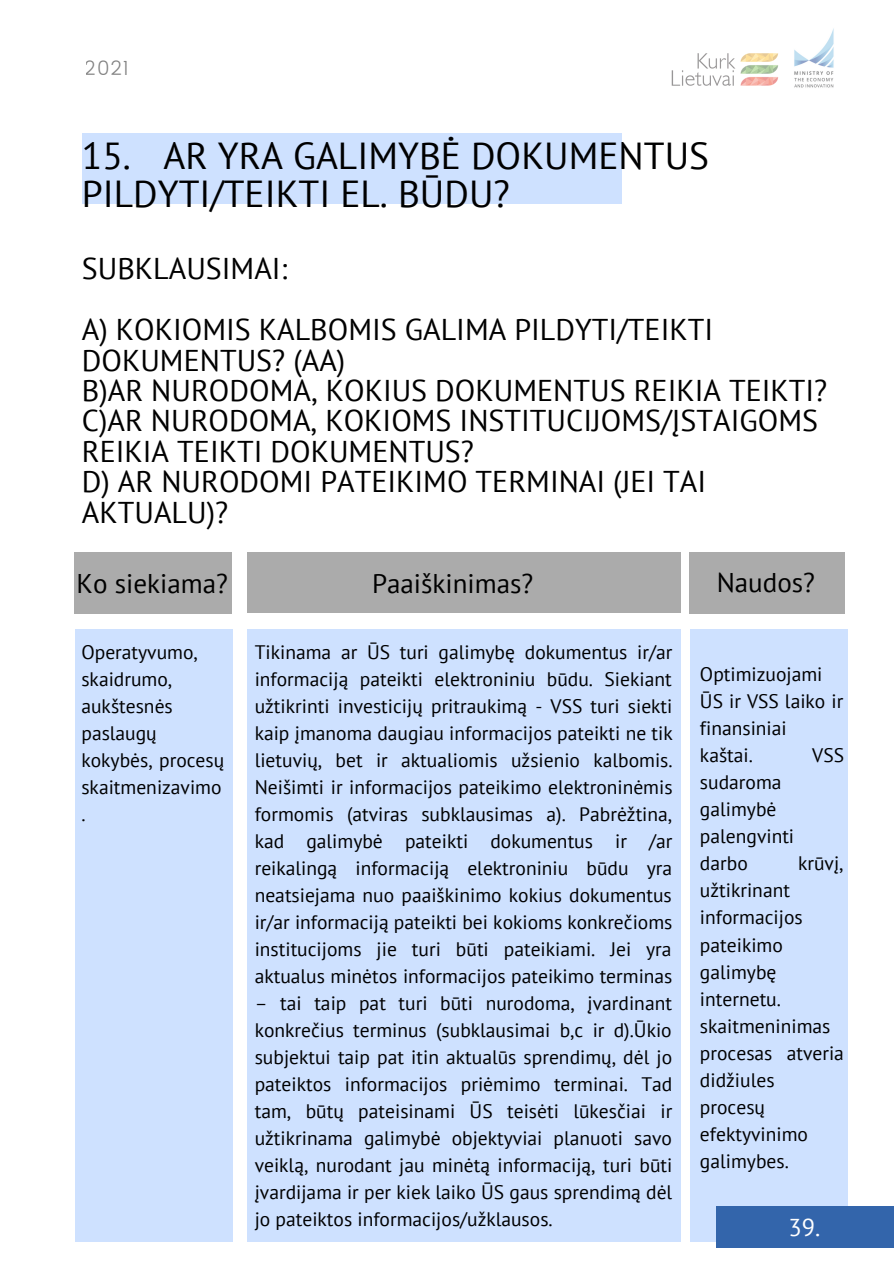
<style>
.page{position:relative;width:894px;height:1264px;background:#fff}
.page>*{position:absolute;margin:0;border:0;box-sizing:border-box;transform-origin:0 0}
.t1{font:37.5px/38.2px "PT Sans";color:#000}
.t2{font:30px/30.5px "PT Sans";color:#000}
.t3{font:27px "PT Sans";color:#000}
.t4{font:24.3px "PT Sans";color:#fff}
.t5{font:300 19.8px "Poppins";color:#000}
.t6{font:19.5px/27px "PT Sans";color:#000}
</style>
<div class="page">
<div style="left:82px;top:133px;width:539px;height:71px;background:#cee1ff"></div>
<div style="left:74px;top:552px;width:158px;height:62px;background:#ababab"></div>
<div style="left:247px;top:552px;width:433px;height:61px;background:#ababab"></div>
<div style="left:689px;top:552px;width:155px;height:62px;background:#ababab"></div>
<div style="left:75px;top:629px;width:157px;height:612px;background:#cee1ff"></div>
<div style="left:247px;top:629px;width:433px;height:612px;background:#cee1ff"></div>
<div style="left:689px;top:629px;width:158px;height:612px;background:#cee1ff"></div>
<img style="left:671px;top:53px;width:107px;height:33px">
<img style="left:794px;top:28px;width:40px;height:60px">
<div style="left:716px;top:1206px;width:177px;height:41px;background:#3365ab"></div>
<p class="t5" style="left:85px;top:57px;width:45px">2021</p>
<h1 class="t1" style="left:82px;top:136px;width:628px">15. AR YRA GALIMYBĖ DOKUMENTUS<br>PILDYTI/TEIKTI EL. BŪDU?</h1>
<h2 class="t2" style="left:82px;top:238px;width:632px;line-height:60.8px">SUBKLAUSIMAI:<br>A) KOKIOMIS KALBOMIS GALIMA PILDYTI/TEIKTI</h2>
<h2 class="t2" style="left:82px;top:344px;width:746px">DOKUMENTUS? (AA)<br>B)AR NURODOMA, KOKIUS DOKUMENTUS REIKIA TEIKTI?<br>C)AR NURODOMA, KOKIOMS INSTITUCIJOMS/ĮSTAIGOMS REIKIA TEIKTI DOKUMENTUS?<br>D) AR NURODOMI PATEIKIMO TERMINAI (JEI TAI AKTUALU)?</h2>
<h3 class="t3" style="left:77px;top:565px;width:153px">Ko siekiama?</h3>
<p class="t6" style="left:81px;top:638px;width:144px">Operatyvumo, skaidrumo, aukštesnės paslaugų kokybės, procesų skaitmenizavimo .</p>
<h3 class="t3" style="left:372px;top:565px;width:163px">Paaiškinimas?</h3>
<h3 class="t3" style="left:716px;top:564px;width:100px">Naudos?</h3>
<p class="t6" style="left:255px;top:638px;width:419px;text-align:justify">Tikinama ar ŪS turi galimybę dokumentus ir/ar informaciją pateikti elektroniniu būdu. Siekiant užtikrinti investicijų pritraukimą - VSS turi siekti kaip įmanoma daugiau informacijos pateikti ne tik lietuvių, bet ir aktualiomis užsienio kalbomis.<br>Neišimti ir informacijos pateikimo elektroninėmis formomis (atviras subklausimas a). Pabrėžtina, kad galimybė pateikti dokumentus ir /ar reikalingą informaciją elektroniniu būdu yra neatsiejama nuo paaiškinimo kokius dokumentus ir/ar informaciją pateikti bei kokioms konkrečioms institucijoms jie turi būti pateikiami. Jei yra aktualus minėtos informacijos pateikimo terminas</p>
<p class="t6" style="left:255px;top:989px;width:419px;text-align:justify">– tai taip pat turi būti nurodoma, įvardinant konkrečius terminus (subklausimai b,c ir d).Ūkio subjektui taip pat itin aktualūs sprendimų, dėl jo pateiktos informacijos priėmimo terminai. Tad tam, būtų pateisinami ŪS teisėti lūkesčiai ir užtikrinama galimybė objektyviai planuoti savo veiklą, nurodant jau minėtą informaciją, turi būti įvardijama ir per kiek laiko ŪS gaus sprendimą dėl jo pateiktos informacijos/užklausos.</p>
<p class="t6" style="left:699px;top:660px;width:145px">Optimizuojami<br>ŪS ir VSS laiko ir finansiniai kaštai.</p>
<p class="t6" style="left:812px;top:741px;width:33px">VSS</p>
<p class="t6" style="left:699px;top:768px;width:96px">sudaroma galimybė palengvinti darbo</p>
<p class="t6" style="left:797px;top:849px;width:47px">krūvį,</p>
<p class="t6" style="left:699px;top:876px;width:145px">užtikrinant informacijos pateikimo galimybę internetu. skaitmeninimas procesas atveria didžiules procesų efektyvinimo galimybes.</p>
<p class="t4" style="left:784px;top:1210px;width:38px">1339..</p>
</div>
